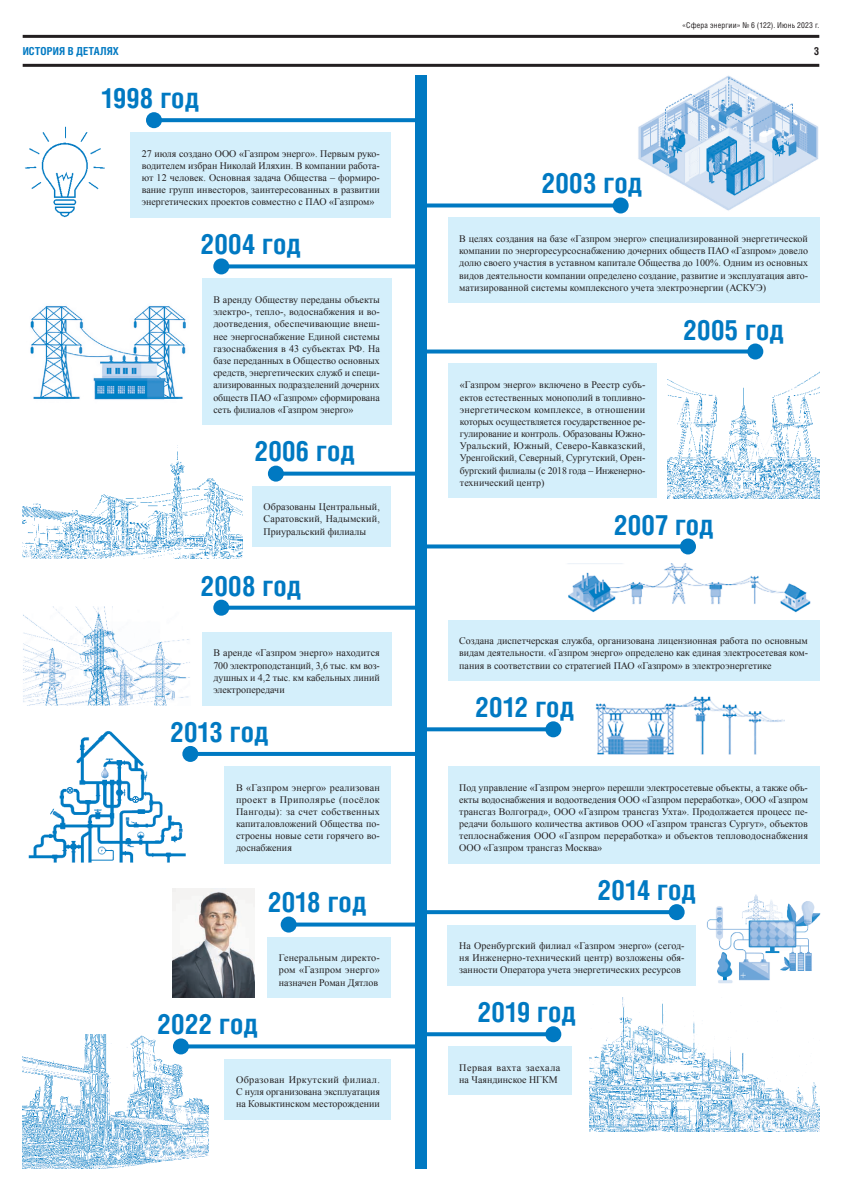
<style>
.page{position:relative;width:842px;height:1191px;background:#fff}
.page>*{position:absolute;margin:0;border:0;box-sizing:border-box;transform-origin:0 0}
.t1{font:700 27.9px "Helios Cond";letter-spacing:-.01em;color:#0079c2}
.t2{font:700 11px "Helios Cond";letter-spacing:.01em;color:#0079c2}
.t3{font:700 11px "Helios Cond";color:#231f20}
.t4{font:10px/12.2px "Times New Roman";color:#231f20;text-align:justify}
.t5{font:8px "Helios Cond";letter-spacing:.02em;color:#231f20}
</style>
<div class="page">
<img style="left:23px;top:1034px;width:185px;height:134px">
<img style="left:28px;top:731px;width:163px;height:132px">
<hr style="left:23px;top:35px;width:796px;height:3px;background:#231f20">
<hr style="left:23px;top:64px;width:796px;height:3px;background:#231f20">
<div style="left:415px;top:75px;width:12px;height:1093px;background:#0079c2"></div>
<svg style="left:162px;top:118px;width:253px;height:4px"></svg>
<div style="left:146px;top:112px;width:16px;height:16px;background:#0079c2;border-radius:50%"></div>
<svg style="left:284px;top:471px;width:131px;height:4px"></svg>
<div style="left:268px;top:465px;width:16px;height:16px;background:#0079c2;border-radius:50%"></div>
<svg style="left:297px;top:922px;width:118px;height:4px"></svg>
<div style="left:281px;top:916px;width:16px;height:16px;background:#0079c2;border-radius:50%"></div>
<svg style="left:198px;top:752px;width:217px;height:4px"></svg>
<div style="left:182px;top:746px;width:16px;height:16px;background:#0079c2;border-radius:50%"></div>
<svg style="left:189px;top:1044px;width:226px;height:4px"></svg>
<div style="left:173px;top:1038px;width:16px;height:16px;background:#0079c2;border-radius:50%"></div>
<svg style="left:229px;top:264px;width:186px;height:4px"></svg>
<div style="left:213px;top:258px;width:16px;height:16px;background:#0079c2;border-radius:50%"></div>
<svg style="left:229px;top:605px;width:186px;height:4px"></svg>
<div style="left:213px;top:599px;width:16px;height:16px;background:#0079c2;border-radius:50%"></div>
<svg style="left:427px;top:203px;width:186px;height:4px"></svg>
<div style="left:613px;top:197px;width:16px;height:16px;background:#0079c2;border-radius:50%"></div>
<svg style="left:427px;top:544px;width:253px;height:4px"></svg>
<div style="left:680px;top:538px;width:16px;height:16px;background:#0079c2;border-radius:50%"></div>
<svg style="left:427px;top:349px;width:320px;height:4px"></svg>
<div style="left:747px;top:343px;width:16px;height:16px;background:#0079c2;border-radius:50%"></div>
<svg style="left:427px;top:727px;width:118px;height:4px"></svg>
<div style="left:545px;top:721px;width:16px;height:16px;background:#0079c2;border-radius:50%"></div>
<svg style="left:427px;top:910px;width:242px;height:4px"></svg>
<div style="left:669px;top:904px;width:16px;height:16px;background:#0079c2;border-radius:50%"></div>
<svg style="left:427px;top:1032px;width:118px;height:4px"></svg>
<div style="left:545px;top:1026px;width:16px;height:16px;background:#0079c2;border-radius:50%"></div>
<div style="left:130px;top:132px;width:261px;height:86px;background:#d4effb"></div>
<div style="left:202px;top:279px;width:189px;height:146px;background:#d4effb"></div>
<div style="left:202px;top:632px;width:189px;height:73px;background:#d4effb"></div>
<div style="left:225px;top:766px;width:166px;height:97px;background:#d4effb"></div>
<div style="left:252px;top:486px;width:139px;height:61px;background:#d4effb"></div>
<div style="left:267px;top:936px;width:124px;height:61px;background:#d4effb"></div>
<div style="left:225px;top:1058px;width:166px;height:61px;background:#d4effb"></div>
<div style="left:448px;top:218px;width:371px;height:85px;background:#d4effb"></div>
<div style="left:449px;top:364px;width:208px;height:134px;background:#d4effb"></div>
<div style="left:448px;top:620px;width:371px;height:61px;background:#d4effb"></div>
<div style="left:448px;top:924px;width:248px;height:61px;background:#d4effb"></div>
<div style="left:448px;top:1046px;width:124px;height:49px;background:#d4effb"></div>
<div style="left:448px;top:766px;width:371px;height:97px;background:#d4effb"></div>
<img style="left:25px;top:126px;width:80px;height:92px">
<img style="left:30px;top:306px;width:156px;height:94px">
<img style="left:638px;top:75px;width:181px;height:136px">
<img style="left:23px;top:445px;width:219px;height:114px">
<img style="left:667px;top:372px;width:152px;height:126px">
<img style="left:23px;top:607px;width:167px;height:98px">
<img style="left:567px;top:563px;width:244px;height:50px">
<img style="left:595px;top:696px;width:189px;height:58px">
<img style="left:172px;top:888px;width:82px;height:109px">
<img style="left:706px;top:894px;width:115px;height:90px">
<img style="left:589px;top:997px;width:231px;height:134px">
<p class="t5" style="left:682px;top:21px;width:138px">«Сфера энергии» № 6 (122). Июнь 2023 г.</p>
<p class="t2" style="left:23px;top:44px;width:98px">ИСТОРИЯ В ДЕТАЛЯХ</p>
<p class="t3" style="left:814px;top:44px;width:7px">3</p>
<h1 class="t1" style="left:101px;top:81px;width:99px">1998 год</h1>
<p class="t4" style="left:142px;top:147px;width:240px">27 июля создано ООО «Газпром энерго». Первым руко&shy;водителем избран Николай Иляхин. В компании работа&shy;ют 12 человек. Основная задача Общества – формиро&shy;вание групп инвесторов, заинтересованных в развитии энергетических проектов совместно с ПАО «Газпром»</p>
<h1 class="t1" style="left:201px;top:228px;width:102px">2004 год</h1>
<p class="t4" style="left:213px;top:293px;width:168px">В аренду Обществу переданы объекты электро-, тепло-, водоснабжения и во&shy;доотведения, обеспечивающие внеш&shy;нее энергоснабжение Единой системы газоснабжения в 43 субъектах РФ. На базе переданных в Общество основных средств, энергетических служб и специ&shy;ализированных подразделений дочерних обществ ПАО «Газпром» сформирована сеть филиалов «Газпром энерго»</p>
<h1 class="t1" style="left:254px;top:435px;width:102px">2006 год</h1>
<p class="t4" style="left:264px;top:500px;width:118px">Образованы Центральный, Саратовский, Надымский, Приуральский филиалы</p>
<h1 class="t1" style="left:201px;top:569px;width:102px">2008 год</h1>
<p class="t4" style="left:213px;top:647px;width:168px">В аренде «Газпром энерго» находится 700 электроподстанций, 3,6 тыс. км воз&shy;душных и 4,2 тыс. км кабельных линий электропередачи</p>
<h1 class="t1" style="left:170px;top:715px;width:100px">2013 год</h1>
<p class="t4" style="left:236px;top:781px;width:145px">В «Газпром энерго» реализован проект в Приполярье (посёлок Пангоды): за счет собственных капиталовложений Общества по&shy;строены новые сети горячего во&shy;доснабжения</p>
<h1 class="t1" style="left:268px;top:885px;width:100px">2018 год</h1>
<h1 class="t1" style="left:157px;top:1007px;width:102px">2022 год</h1>
<p class="t4" style="left:279px;top:951px;width:103px">Генеральным директо&shy;ром «Газпром энерго» назначен Роман Дятлов</p>
<p class="t4" style="left:236px;top:1073px;width:145px">Образован Иркутский филиал.<br>С нуля организована эксплуатация на Ковыктинском месторождении</p>
<h1 class="t1" style="left:541px;top:167px;width:102px">2003 год</h1>
<p class="t4" style="left:459px;top:232px;width:350px">В целях создания на базе «Газпром энерго» специализированной энергетической компании по энергоресурсоснабжению дочерних обществ ПАО «Газпром» довело долю своего участия в уставном капитале Общества до 100%. Одним из основных видов деятельности компании определено создание, развитие и эксплуатация авто&shy;матизированной системы комплексного учета электроэнергии (АСКУЭ)</p>
<p class="t4" style="left:460px;top:379px;width:187px">«Газпром энерго» включено в Реестр субъ&shy;ектов естественных монополий в топливно&shy;энергетическом комплексе, в отношении которых осуществляется государственное ре&shy;гулирование и контроль. Образованы Южно-Уральский, Южный, Северо-Кавказский, Уренгойский, Северный, Сургутский, Орен&shy;бургский филиалы (с 2018 года – Инженерно&shy;технический центр)</p>
<h1 class="t1" style="left:683px;top:313px;width:102px">2005 год</h1>
<h1 class="t1" style="left:614px;top:508px;width:101px">2007 год</h1>
<p class="t4" style="left:459px;top:634px;width:350px">Создана диспетчерская служба, организована лицензионная работа по основным видам деятельности. «Газпром энерго» определено как единая электросетевая ком&shy;пания в соответствии со стратегией ПАО «Газпром» в электроэнергетике</p>
<h1 class="t1" style="left:475px;top:690px;width:100px">2012 год</h1>
<p class="t4" style="left:459px;top:781px;width:350px">Под управление «Газпром энерго» перешли электросетевые объекты, а также объ&shy;екты водоснабжения и водоотведения ООО «Газпром переработка», ООО «Газпром трансгаз Волгоград», ООО «Газпром трансгаз Ухта». Продолжается процесс пе&shy;редачи большого количества активов ООО «Газпром трансгаз Сургут», объектов теплоснабжения ООО «Газпром переработка» и объектов тепловодоснабжения ООО «Газпром трансгаз Москва»</p>
<h1 class="t1" style="left:598px;top:873px;width:100px">2014 год</h1>
<p class="t4" style="left:459px;top:939px;width:227px">На Оренбургский филиал «Газпром энерго» (сегод&shy;ня Инженерно-технический центр) возложены обя&shy;занности Оператора учета энергетических ресурсов</p>
<h1 class="t1" style="left:478px;top:995px;width:100px">2019 год</h1>
<p class="t4" style="left:459px;top:1061px;width:103px">Первая вахта заехала на Чаяндинское НГКМ</p>
</div>
